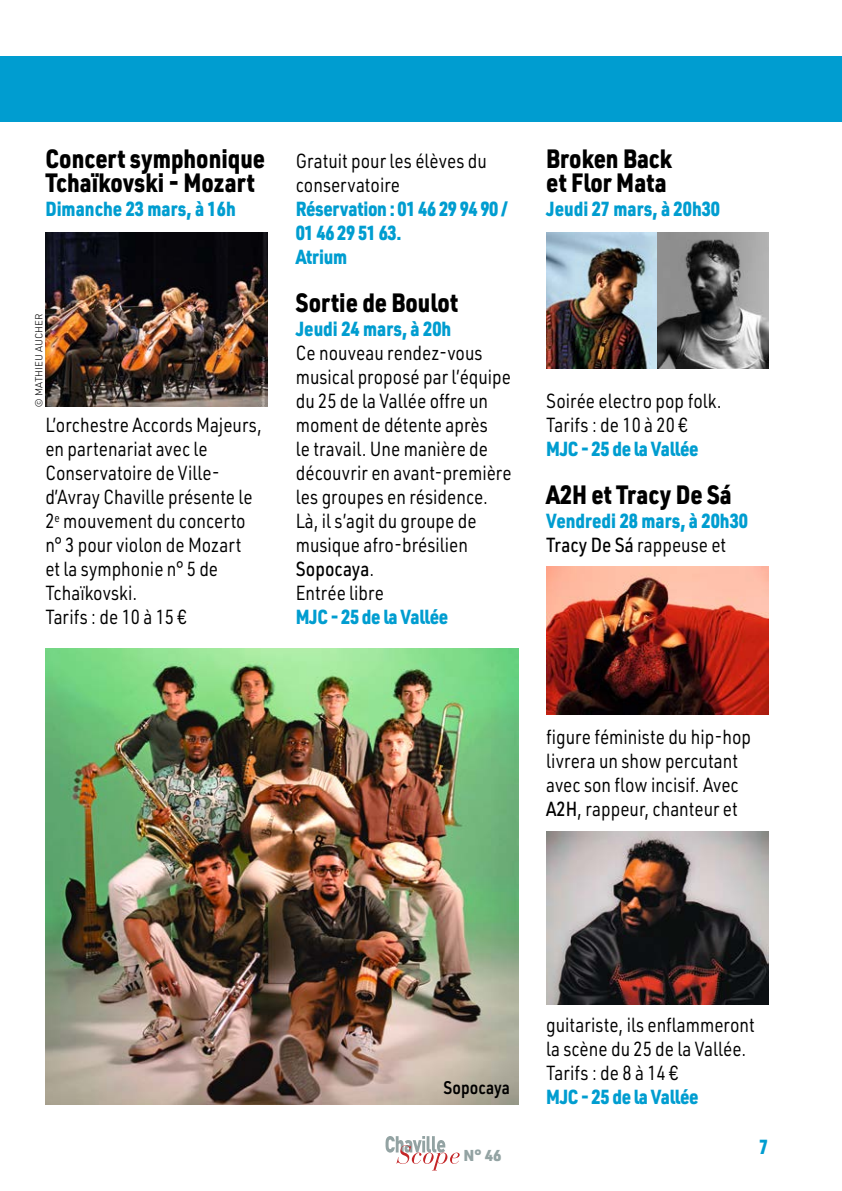
<style>
.page{position:relative;width:842px;height:1191px;background:#fff}
.page>*{position:absolute;margin:0;border:0;box-sizing:border-box;transform-origin:0 0}
.t1{font:900 26px/24px "URWDIN";color:#000;scale:.85 1}
.t2{font:20px/24px "URWDIN";color:#000;scale:.85 1}
.t3{font:900 20px/24px "URWDIN";letter-spacing:-.01em;color:#009dd0;scale:.85 1}
.t4{font:600 18px "URWDIN";color:#000;scale:.85 1}
.t5{font:900 15.6px "URWDIN";color:#93a3a3}
.t6{font:300 10px "URWDIN";color:#000}
.s1{font-weight:500}
.s2{font-weight:500;color:#000}
.s3{font-weight:400;color:#000}
</style>
<div class="page">
<div style="left:0;top:57px;width:842px;height:65px;background:#009dd0"></div>
<svg style="left:385px;top:1136px;width:75px;height:34px"></svg>
<img style="left:45px;top:233px;width:222px;height:173px">
<img style="left:45px;top:648px;width:474px;height:456px">
<img style="left:546px;top:566px;width:222px;height:148px">
<img style="left:546px;top:831px;width:222px;height:173px">
<img style="left:546px;top:233px;width:111px;height:135px">
<svg style="left:657px;top:233px;width:111px;height:135px;background:#777"></svg>
<h1 class="t1" style="left:45px;top:146px;width:260px">Concert symphonique<br>Tchaïkovski - Mozart</h1>
<p class="t3" style="left:45px;top:196px;width:225px">Dimanche 23 mars, à 16h</p>
<p class="t6" style="left:32px;top:406px;width:94px;rotate:-90deg">© MATHIEU AUCHER</p>
<p class="t2" style="left:45px;top:412px;width:256px">L’orchestre Accords Majeurs, en partenariat avec le<br>Conservatoire de Ville&shy;d’Avray Chaville présente le<br>2<sup>e</sup> mouvement du concerto n° 3 pour violon de Mozart<br>et la symphonie n° 5 de<br>Tchaïkovski.<br>Tarifs : de 10 à 15 €</p>
<p class="t2" style="left:296px;top:148px;width:226px">Gratuit pour les élèves du conservatoire</p>
<p class="t3" style="left:296px;top:196px;width:251px">Réservation : 01 46 29 94 90 /<br>01 46 29 51 63.<br>Atrium</p>
<h1 class="t1" style="left:296px;top:290px;width:192px">Sortie de Boulot</h1>
<p class="t3" style="left:296px;top:316px;width:185px">Jeudi 24 mars, à 20h</p>
<p class="t2" style="left:296px;top:340px;width:255px">Ce nouveau rendez-vous musical proposé par l’équipe du 25 de la Vallée offre un moment de détente après<br>le travail. Une manière de découvrir en avant-première les groupes en résidence.<br>Là, il s’agit du groupe de musique afro-brésilien<br><span class="s1">Sopocaya</span>.<br>Entrée libre</p>
<p class="t3" style="left:296px;top:604px;width:181px">MJC - 25 de la Vallée</p>
<h1 class="t1" style="left:546px;top:146px;width:150px">Broken Back et Flor Mata</h1>
<p class="t3" style="left:546px;top:196px;width:206px">Jeudi 27 mars, à 20h30</p>
<p class="t2" style="left:546px;top:388px;width:208px">Soirée electro pop folk.<br>Tarifs : de 10 à 20 €</p>
<p class="t3" style="left:546px;top:436px;width:181px">MJC - 25 de la Vallée</p>
<h1 class="t1" style="left:546px;top:482px;width:220px">A2H et Tracy De Sá</h1>
<p class="t3" style="left:546px;top:508px;width:239px">Vendredi 28 mars, à 20h30<br><span class="s2">Tracy De Sá</span> <span class="s3">rappeuse et</span></p>
<p class="t2" style="left:546px;top:724px;width:243px">figure féministe du hip-hop livrera un show percutant avec son flow incisif. Avec<br><span class="s1">A2H</span>, rappeur, chanteur et</p>
<p class="t4" style="left:443px;top:1075px;width:80px">Sopocaya</p>
<p class="t5" style="left:464px;top:1145px;width:39px">N° 46</p>
<p class="t2" style="left:546px;top:1012px;width:247px">guitariste, ils enflammeront la scène du 25 de la Vallée.<br>Tarifs : de 8 à 14 €</p>
<p class="t3" style="left:546px;top:1084px;width:181px">MJC - 25 de la Vallée</p>
<p class="t3" style="left:759px;top:1134px;width:12px">7</p>
</div>
